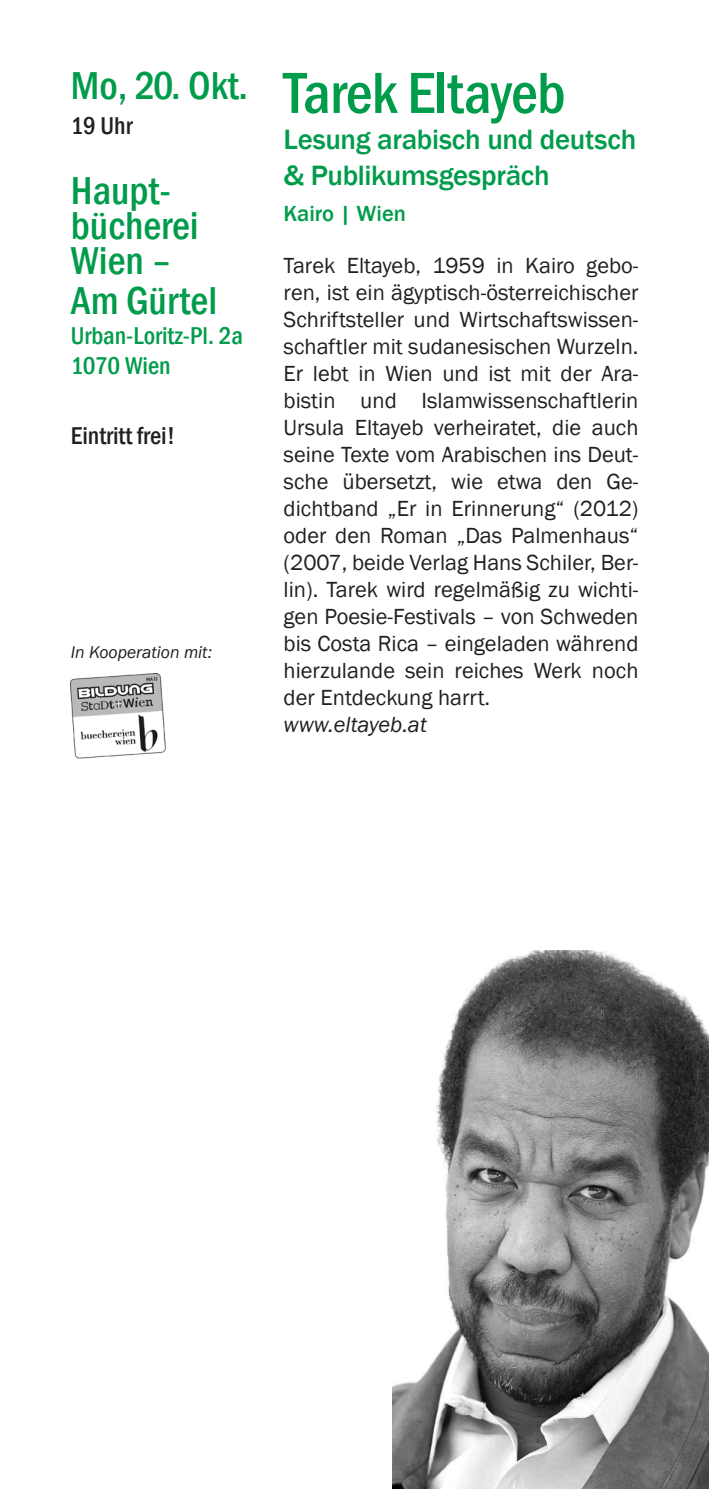
<style>
.page{position:relative;width:709px;height:1489px;background:#fff}
.page>*{position:absolute;margin:0;border:0;box-sizing:border-box;transform-origin:0 0}
.t1{font:500 condensed 60px "Franklin Gothic";letter-spacing:-.01em;color:#009c4b}
.t2{font:500 condensed 40px/35px "Franklin Gothic";color:#009c4b}
.t3{font:500 28.75px/36px "Franklin Gothic";letter-spacing:-.01em;color:#009c4b}
.t4{font:500 condensed 25px/30px "Franklin Gothic";color:#009c4b}
.t5{font:500 condensed 25px "Franklin Gothic";color:#231f20}
.t6{font:22.5px/27px "Franklin Gothic";color:#231f20;text-align:justify}
.t7{font:italic 22.5px "Franklin Gothic";color:#231f20}
.t8{font:500 22.5px "Franklin Gothic";color:#009c4b}
.t9{font:italic 17.5px "Franklin Gothic";color:#231f20}
</style>
<div class="page">
<img style="left:71px;top:673px;width:95px;height:86px">
<img style="left:392px;top:950px;width:317px;height:538px">
<h2 class="t2" style="left:71px;top:68px;width:179px">Mo, 20. Okt.</h2>
<p class="t5" style="left:71px;top:109px;width:63px">19 Uhr</p>
<h2 class="t2" style="left:71px;top:173px;width:129px">Haupt&shy;bücherei<br>Wien –</h2>
<h2 class="t2" style="left:71px;top:283px;width:148px">Am Gürtel</h2>
<p class="t4" style="left:71px;top:320px;width:174px">Urban-Loritz-Pl. 2a<br>1070 Wien</p>
<p class="t5" style="left:71px;top:419px;width:106px">Eintritt frei!</p>
<p class="t9" style="left:71px;top:640px;width:143px">In Kooperation mit:</p>
<h1 class="t1" style="left:283px;top:54px;width:283px">Tarek Eltayeb</h1>
<p class="t3" style="left:283px;top:122px;width:354px">Lesung arabisch und deutsch &amp; Publikumsgespräch</p>
<p class="t8" style="left:283px;top:199px;width:124px">Kairo | Wien</p>
<p class="t6" style="left:283px;top:252px;width:356px">Tarek Eltayeb, 1959 in Kairo gebo&shy;ren, ist ein ägyptisch-österreichischer Schriftsteller und Wirtschaftswissen&shy;schaftler mit sudanesischen Wurzeln.<br>Er lebt in Wien und ist mit der Ara&shy;bistin und Islamwissenschaftlerin Ursula Eltayeb verheiratet, die auch seine Texte vom Arabischen ins Deut&shy;sche übersetzt, wie etwa den Ge&shy;dichtband „Er in Erinnerung“ (2012) oder den Roman „Das Palmenhaus“ (2007, beide Verlag Hans Schiler, Ber&shy;lin). Tarek wird regelmäßig zu wichti&shy;gen Poesie-Festivals – von Schweden bis Costa Rica – eingeladen während hierzulande sein reiches Werk noch der Entdeckung harrt.</p>
<p class="t7" style="left:283px;top:710px;width:145px">www.eltayeb.at</p>
</div>
